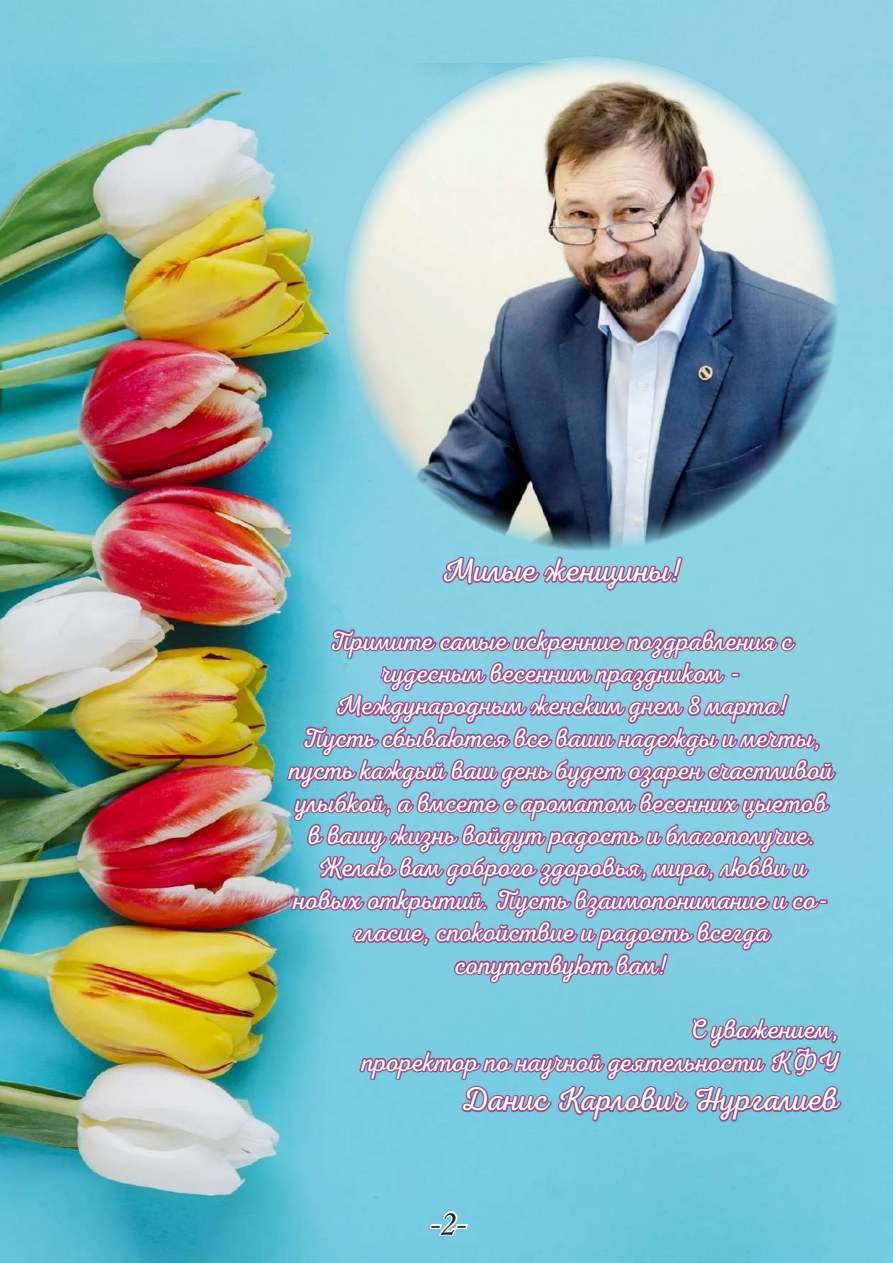
<style>
.page{position:relative;width:893px;height:1263px;background:#fff}
.page>*{position:absolute;margin:0;border:0;box-sizing:border-box;transform-origin:0 0}
.t1{font:36px "Monotype Corsiva";color:#231f20}
.t2{font:300 33px "Nexa Script";color:#fff}
.t3{font:300 27px/32.4px "Nexa Script";color:#fff;text-align:center}
</style>
<div class="page">
<img style="left:0;top:0;width:893px;height:1263px">
<svg style="left:428px;top:1209px;width:42px;height:29px"></svg>
<img style="left:342px;top:54px;width:497px;height:474px">
<svg style="left:286px;top:528px;width:558px;height:623px;background:#84aecb"></svg>
<p class="t2" style="left:441px;top:550px;width:243px">Милые женщины!</p>
<p class="t3" style="left:290px;top:624px;width:545px">Примите самые искренние поздравления с чудесным весенним праздником - Международным женским днем 8 марта!<br>Пусть сбываются все ваши надежды и мечты, пусть каждый ваш день будет озарен счастливой улыбкой, а вмсете с ароматом весенних цыетов в вашу жизнь войдут радость и благополучие.<br>Желаю вам доброго здоровья, мира, любви и новых открытий. Пусть взаимопонимание и со&shy;гласие, спокойствие и радость всегда сопутствуют вам!</p>
<p class="t3" style="left:362px;top:1013px;width:478px;text-align:right">С уважением,<br>проректор по научной деятельности КФУ</p>
<p class="t2" style="left:461px;top:1080px;width:380px">Данис Карлович Нургалиев</p>
<h1 class="t1" style="left:428px;top:1201px;width:37px">-2-</h1>
</div>
